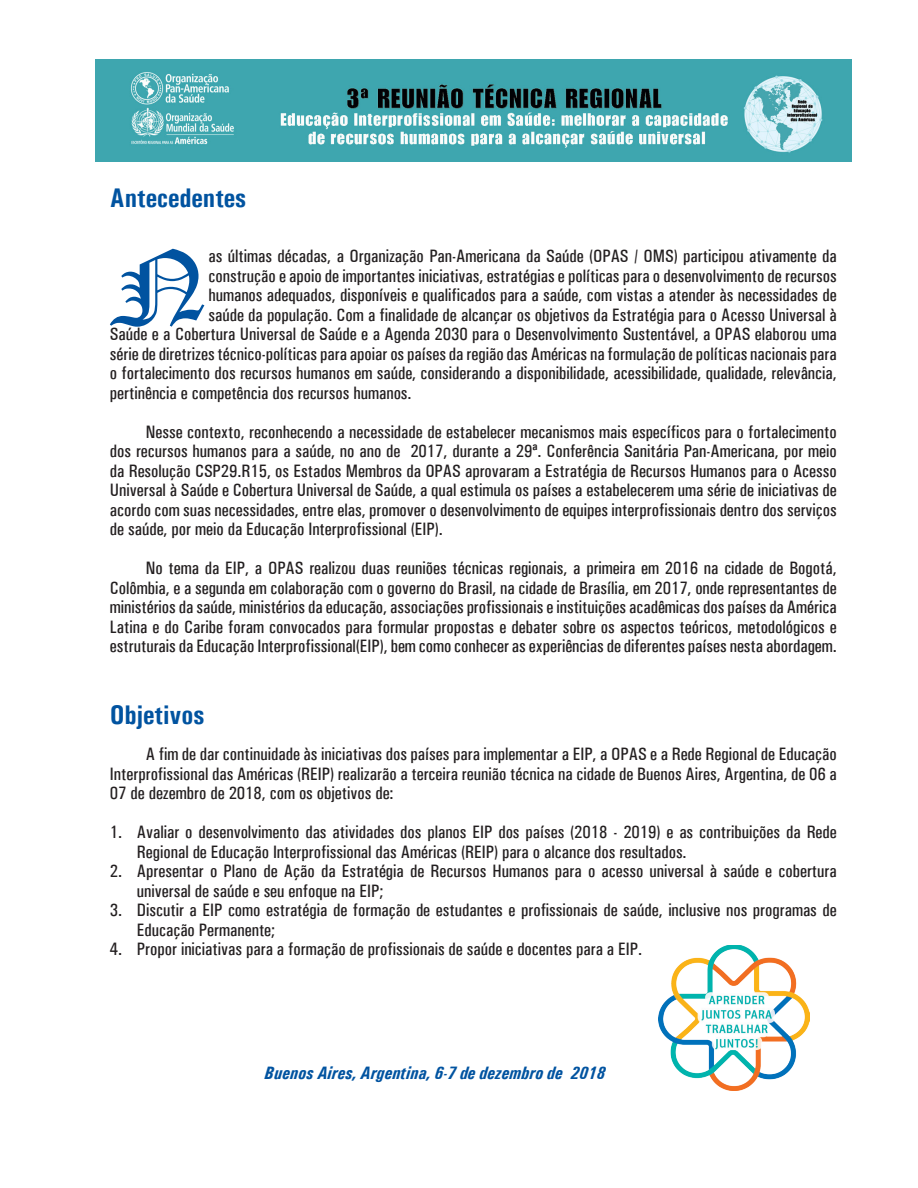
<style>
.page{position:relative;width:918px;height:1188px;background:#fff}
.page>*{position:absolute;margin:0;border:0;box-sizing:border-box;transform-origin:0 0}
.t1{font:97.05px "Old English Text";color:#0153a0}
.t2{font:700 27px "Univers Condensed";color:#0153a0}
.t3{font:500 condensed 18px/19.5px "Univers";color:#231f20;text-align:justify}
.t4{font:italic 700 condensed 18px "Univers";color:#0153a0}
</style>
<div class="page">
<img style="left:659px;top:945px;width:151px;height:146px">
<img style="left:95px;top:59px;width:756px;height:102px">
<p class="t2" style="left:110px;top:181px;width:138px">Antecedentes</p>
<p class="t1" style="left:110px;top:223px;width:100px">N</p>
<p class="t3" style="left:208px;top:246px;width:630px">as últimas décadas, a Organização Pan-Americana da Saúde (OPAS / OMS) participou ativamente da</p>
<p class="t3" style="left:208px;top:266px;width:630px">construção e apoio de importantes iniciativas, estratégias e políticas para o desenvolvimento de recursos</p>
<p class="t3" style="left:208px;top:285px;width:630px">humanos adequados, disponíveis e qualificados para a saúde, com vistas a atender às necessidades de</p>
<p class="t3" style="left:208px;top:305px;width:630px">saúde da população. Com a finalidade de alcançar os objetivos da Estratégia para o Acesso Universal à</p>
<p class="t3" style="left:110px;top:324px;width:728px">Saúde e a Cobertura Universal de Saúde e a Agenda 2030 para o Desenvolvimento Sustentável, a OPAS elaborou uma</p>
<p class="t3" style="left:110px;top:344px;width:728px">série de diretrizes técnico-políticas para apoiar os países da região das Américas na formulação de políticas nacionais para</p>
<p class="t3" style="left:110px;top:363px;width:729px">o fortalecimento dos recursos humanos em saúde, considerando a disponibilidade, acessibilidade, qualidade, relevância,</p>
<p class="t3" style="left:110px;top:383px;width:303px">pertinência e competência dos recursos humanos.</p>
<p class="t3" style="left:110px;top:422px;width:729px;text-indent:36px">Nesse contexto, reconhecendo a necessidade de estabelecer mecanismos mais específicos para o fortalecimento dos recursos humanos para a saúde, no ano de 2017, durante a 29ª. Conferência Sanitária Pan-Americana, por meio da Resolução CSP29.R15, os Estados Membros da OPAS aprovaram a Estratégia de Recursos Humanos para o Acesso Universal à Saúde e Cobertura Universal de Saúde, a qual estimula os países a estabelecerem uma série de iniciativas de acordo com suas necessidades, entre elas, promover o desenvolvimento de equipes interprofissionais dentro dos serviços de saúde, por meio da Educação Interprofissional (EIP).</p>
<p class="t3" style="left:110px;top:558px;width:729px;text-indent:36px">No tema da EIP, a OPAS realizou duas reuniões técnicas regionais, a primeira em 2016 na cidade de Bogotá, Colômbia, e a segunda em colaboração com o governo do Brasil, na cidade de Brasília, em 2017, onde representantes de ministérios da saúde, ministérios da educação, associações profissionais e instituições acadêmicas dos países da América Latina e do Caribe foram convocados para formular propostas e debater sobre os aspectos teóricos, metodológicos e estruturais da Educação Interprofissional(EIP), bem como conhecer as experiências de diferentes países nesta abordagem.</p>
<p class="t2" style="left:110px;top:698px;width:96px">Objetivos</p>
<p class="t3" style="left:110px;top:744px;width:729px;text-indent:36px">A fim de dar continuidade às iniciativas dos países para implementar a EIP, a OPAS e a Rede Regional de Educação Interprofissional das Américas (REIP) realizarão a terceira reunião técnica na cidade de Buenos Aires, Argentina, de 06 a 07 de dezembro de 2018, com os objetivos de:</p>
<p class="t3" style="left:137px;top:822px;width:702px;text-indent:-27px">1. Avaliar o desenvolvimento das atividades dos planos EIP dos países (2018 - 2019) e as contribuições da Rede<br>Regional de Educação Interprofissional das Américas (REIP) para o alcance dos resultados.</p>
<p class="t3" style="left:137px;top:861px;width:702px;text-indent:-27px">2. Apresentar o Plano de Ação da Estratégia de Recursos Humanos para o acesso universal à saúde e cobertura universal de saúde e seu enfoque na EIP;</p>
<p class="t3" style="left:137px;top:900px;width:701px;text-indent:-27px">3. Discutir a EIP como estratégia de formação de estudantes e profissionais de saúde, inclusive nos programas de<br>Educação Permanente;</p>
<p class="t3" style="left:110px;top:939px;width:534px">4. Propor iniciativas para a formação de profissionais de saúde e docentes para a EIP.</p>
<p class="t4" style="left:265px;top:1062px;width:342px">Buenos Aires, Argentina, 6-7 de dezembro de 2018</p>
</div>
